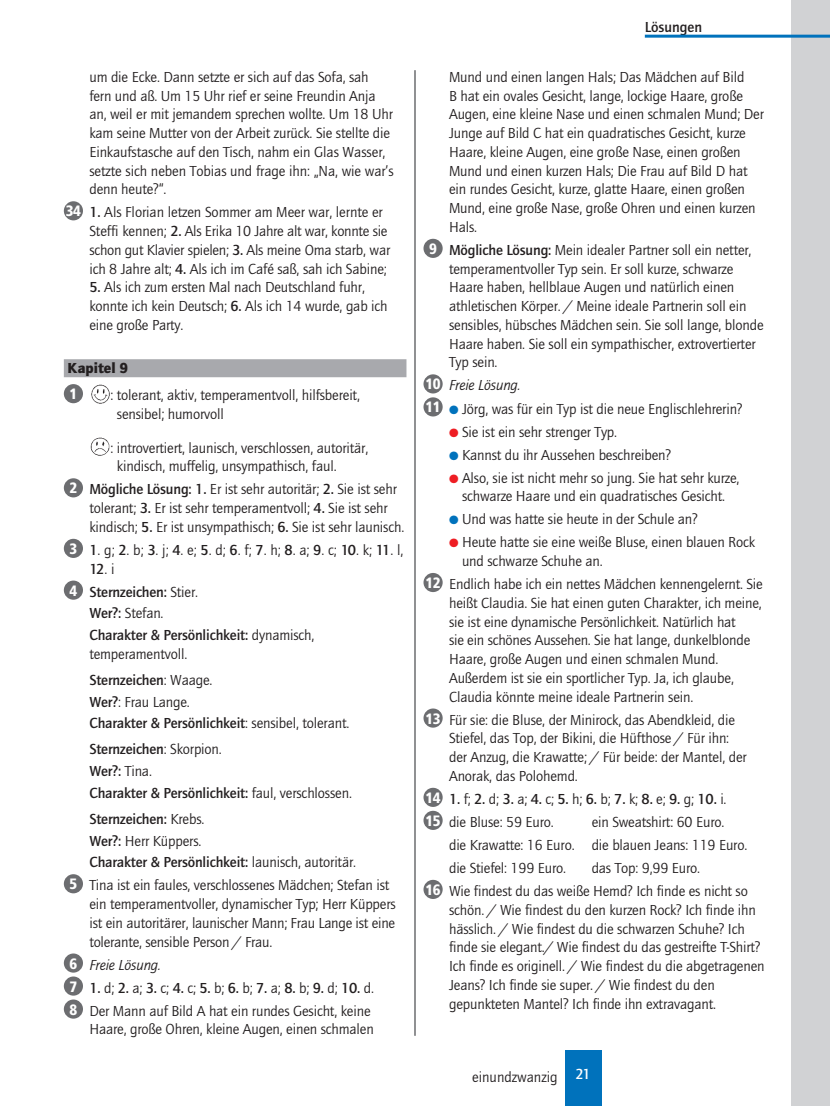
<style>
.page{position:relative;width:830px;height:1106px;background:#fff}
.page>*{position:absolute;margin:0;border:0;box-sizing:border-box;transform-origin:0 0}
.t1{font:15px/18.8px "Quay Itc T";letter-spacing:-.01em;color:#231f20}
.t2{font:700 15px/21.8px "Quay Itc T";letter-spacing:-.01em;color:#231f20}
.t3{font:900 15px "Quay Itc T";color:#231f20}
.t4{font:700 15px "Quay Itc T";color:#fff}
.t5{font:900 condensed 15px "Frutiger";color:#fff}
.s1{font-family:"Frutiger";font-weight:900;font-stretch:condensed;color:#fff}
.s2{font-weight:700}
.s3{font-weight:400}
.s4{font-style:italic}
.s5{color:#0072bc}
.s6{color:#ee1d23}
</style>
<div class="page">
<div style="left:791px;top:0;width:38px;height:1106px;background:#d1d2d4"></div>
<hr style="left:414px;top:70px;width:1px;height:965px;background:#6c6d70">
<div style="left:564px;top:1050px;width:37px;height:56px;background:#0072bc"></div>
<hr style="left:644px;top:35px;width:185px;height:3px;background:#0072bc">
<div style="left:64px;top:359px;width:342px;height:18px;background:#a8a9ad"></div>
<div style="left:64px;top:201px;width:19px;height:19px;background:#6c6d70;border-radius:50%"></div>
<div style="left:64px;top:384px;width:19px;height:19px;background:#6c6d70;border-radius:50%"></div>
<img style="left:91px;top:384px;width:19px;height:19px">
<img style="left:90px;top:437px;width:19px;height:19px">
<div style="left:64px;top:478px;width:19px;height:19px;background:#6c6d70;border-radius:50%"></div>
<div style="left:64px;top:539px;width:19px;height:19px;background:#6c6d70;border-radius:50%"></div>
<div style="left:64px;top:580px;width:19px;height:19px;background:#6c6d70;border-radius:50%"></div>
<div style="left:64px;top:874px;width:19px;height:19px;background:#6c6d70;border-radius:50%"></div>
<div style="left:64px;top:953px;width:19px;height:19px;background:#6c6d70;border-radius:50%"></div>
<div style="left:64px;top:976px;width:19px;height:19px;background:#6c6d70;border-radius:50%"></div>
<div style="left:64px;top:999px;width:19px;height:19px;background:#6c6d70;border-radius:50%"></div>
<div style="left:423px;top:239px;width:19px;height:19px;background:#6c6d70;border-radius:50%"></div>
<div style="left:423px;top:374px;width:19px;height:19px;background:#6c6d70;border-radius:50%"></div>
<div style="left:423px;top:397px;width:19px;height:19px;background:#6c6d70;border-radius:50%"></div>
<div style="left:423px;top:573px;width:19px;height:19px;background:#6c6d70;border-radius:50%"></div>
<div style="left:423px;top:708px;width:19px;height:19px;background:#6c6d70;border-radius:50%"></div>
<div style="left:423px;top:787px;width:19px;height:20px;background:#6c6d70;border-radius:50%"></div>
<div style="left:423px;top:810px;width:19px;height:20px;background:#6c6d70;border-radius:50%"></div>
<div style="left:423px;top:879px;width:19px;height:20px;background:#6c6d70;border-radius:50%"></div>
<p class="t1" style="left:89px;top:67px;width:306px">um die Ecke. Dann setzte er sich auf das Sofa, sah fern und aß. Um 15 Uhr rief er seine Freundin Anja an, weil er mit jemandem sprechen wollte. Um 18 Uhr kam seine Mutter von der Arbeit zurück. Sie stellte die Einkaufstasche auf den Tisch, nahm ein Glas Wasser, setzte sich neben Tobias und frage ihn: „Na, wie war’s denn heute?“.</p>
<p class="t1" style="left:89px;top:203px;width:302px;text-indent:-23px"><span class="s1">34</span> <span class="s2">1.</span> Als Florian letzen Sommer am Meer war, lernte er Steffi kennen; <span class="s2">2.</span> Als Erika 10 Jahre alt war, konnte sie schon gut Klavier spielen; <span class="s2">3.</span> Als meine Oma starb, war ich 8 Jahre alt; <span class="s2">4.</span> Als ich im Café saß, sah ich Sabine;</p>
<p class="t1" style="left:89px;top:278px;width:299px"><span class="s2">5.</span> Als ich zum ersten Mal nach Deutschland fuhr, konnte ich kein Deutsch; <span class="s2">6.</span> Als ich 14 wurde, gab ich eine große Party.</p>
<p class="t3" style="left:68px;top:359px;width:62px">Kapitel 9</p>
<p class="t5" style="left:69px;top:385px;width:9px">1</p>
<p class="t1" style="left:117px;top:385px;width:244px;text-indent:-6px">: tolerant, aktiv, temperamentvoll, hilfsbereit, sensibel; humorvoll</p>
<p class="t1" style="left:117px;top:438px;width:253px;text-indent:-6px">: introvertiert, launisch, verschlossen, autoritär, kindisch, muffelig, unsympathisch, faul.</p>
<p class="t1" style="left:89px;top:480px;width:316px;text-indent:-20px"><span class="s1">2</span> <span class="s2">Mögliche Lösung: 1.</span> Er ist sehr autoritär; <span class="s2">2.</span> Sie ist sehr tolerant; <span class="s2">3.</span> Er ist sehr temperamentvoll; <span class="s2">4.</span> Sie ist sehr kindisch; <span class="s2">5.</span> Er ist unsympathisch; <span class="s2">6.</span> Sie ist sehr launisch.</p>
<p class="t1" style="left:69px;top:540px;width:335px"><span class="s1">3</span> <span class="s2">1</span>. g; <span class="s2">2</span>. b; <span class="s2">3</span>. j; <span class="s2">4</span>. e; <span class="s2">5</span>. d; <span class="s2">6</span>. f; <span class="s2">7</span>. h; <span class="s2">8</span>. a; <span class="s2">9</span>. c; <span class="s2">10</span>. k; <span class="s2">11</span>. l,</p>
<p class="t2" style="left:89px;top:557px;width:27px">12<span class="s3">. i</span></p>
<p class="t2" style="left:69px;top:580px;width:130px"><span class="s1">4</span> Sternzeichen: <span class="s3">Stier.</span></p>
<p class="t1" style="left:89px;top:604px;width:76px"><span class="s2">Wer?:</span> Stefan.</p>
<p class="t2" style="left:89px;top:624px;width:226px">Charakter &amp; Persönlichkeit: <span class="s3">dynamisch,</span></p>
<p class="t1" style="left:89px;top:640px;width:124px;line-height:26px">temperamentvoll.<br><span class="s2">Sternzeichen</span>: Waage.</p>
<p class="t1" style="left:89px;top:690px;width:261px;line-height:21.8px"><span class="s2">Wer?</span>: Frau Lange.<br><span class="s2">Charakter &amp; Persönlichkeit</span>: sensibel, tolerant.</p>
<p class="t2" style="left:89px;top:738px;width:264px">Sternzeichen<span class="s3">: Skorpion.<br></span>Wer?: <span class="s3">Tina.<br></span>Charakter &amp; Persönlichkeit: <span class="s3">faul, verschlossen.</span></p>
<p class="t2" style="left:89px;top:807px;width:116px">Sternzeichen: <span class="s3">Krebs.</span></p>
<p class="t1" style="left:89px;top:831px;width:113px"><span class="s2">Wer?:</span> Herr Küppers.</p>
<p class="t2" style="left:89px;top:851px;width:268px">Charakter &amp; Persönlichkeit: <span class="s3">launisch, autoritär.</span></p>
<p class="t1" style="left:69px;top:875px;width:321px"><span class="s1">5</span> Tina ist ein faules, verschlossenes Mädchen; Stefan ist</p>
<p class="t1" style="left:89px;top:894px;width:308px;text-align:justify">ein temperamentvoller, dynamischer Typ; Herr Küppers ist ein autoritärer, launischer Mann; Frau Lange ist eine tolerante, sensible Person / Frau.</p>
<p class="t1" style="left:69px;top:953px;width:306px;line-height:23px"><span class="s1">6</span> <span class="s4">Freie Lösung.<br></span><span class="s1">7</span> <span class="s2">1.</span> d; <span class="s2">2.</span> a; <span class="s2">3.</span> c; <span class="s2">4.</span> c; <span class="s2">5.</span> b; <span class="s2">6.</span> b; <span class="s2">7.</span> a; <span class="s2">8.</span> b; <span class="s2">9.</span> d; <span class="s2">10.</span> d.<br><span class="s1">8</span> Der Mann auf Bild A hat ein rundes Gesicht, keine</p>
<p class="t1" style="left:89px;top:1019px;width:286px">Haare, große Ohren, kleine Augen, einen schmalen</p>
<p class="t2" style="left:644px;top:16px;width:59px">Lösungen</p>
<p class="t1" style="left:449px;top:67px;width:316px">Mund und einen langen Hals; Das Mädchen auf Bild<br>B hat ein ovales Gesicht, lange, lockige Haare, große Augen, eine kleine Nase und einen schmalen Mund; Der Junge auf Bild C hat ein quadratisches Gesicht, kurze Haare, kleine Augen, eine große Nase, einen großen Mund und einen kurzen Hals; Die Frau auf Bild D hat ein rundes Gesicht, kurze, glatte Haare, einen großen Mund, eine große Nase, große Ohren und einen kurzen Hals.</p>
<p class="t1" style="left:449px;top:240px;width:316px;text-indent:-20px"><span class="s1">9</span> <span class="s2">Mögliche Lösung:</span> Mein idealer Partner soll ein netter, temperamentvoller Typ sein. Er soll kurze, schwarze Haare haben, hellblaue Augen und natürlich einen athletischen Körper. / Meine ideale Partnerin soll ein sensibles, hübsches Mädchen sein. Sie soll lange, blonde Haare haben. Sie soll ein sympathischer, extrovertierter Typ sein.</p>
<p class="t1" style="left:425px;top:374px;width:318px;line-height:23px"><span class="s1">10</span> <span class="s4">Freie Lösung.<br></span><span class="s1">11</span> <span class="s5">●</span> Jörg, was für ein Typ ist die neue Englischlehrerin?</p>
<p class="t1" style="left:449px;top:422px;width:169px"><span class="s6">●</span> Sie ist ein sehr strenger Typ.</p>
<p class="t1" style="left:449px;top:445px;width:223px"><span class="s5">●</span> Kannst du ihr Aussehen beschreiben?</p>
<p class="t1" style="left:449px;top:468px;width:292px;text-align:center"><span class="s6">●</span> Also, sie ist nicht mehr so jung. Sie hat sehr kurze, schwarze Haare und ein quadratisches Gesicht.</p>
<p class="t1" style="left:449px;top:510px;width:250px"><span class="s5">●</span> Und was hatte sie heute in der Schule an?</p>
<p class="t1" style="left:462px;top:533px;width:294px;text-indent:-13px"><span class="s6">●</span> Heute hatte sie eine weiße Bluse, einen blauen Rock und schwarze Schuhe an.</p>
<p class="t1" style="left:449px;top:574px;width:315px;text-indent:-23px"><span class="s1">12</span> Endlich habe ich ein nettes Mädchen kennengelernt. Sie heißt Claudia. Sie hat einen guten Charakter, ich meine, sie ist eine dynamische Persönlichkeit. Natürlich hat<br>sie ein schönes Aussehen. Sie hat lange, dunkelblonde Haare, große Augen und einen schmalen Mund.<br>Außerdem ist sie ein sportlicher Typ. Ja, ich glaube, Claudia könnte meine ideale Partnerin sein.</p>
<p class="t1" style="left:449px;top:710px;width:299px;text-indent:-23px"><span class="s1">13</span> Für sie: die Bluse, der Minirock, das Abendkleid, die Stiefel, das Top, der Bikini, die Hüfthose / Für ihn: der Anzug, die Krawatte; / Für beide: der Mantel, der Anorak, das Polohemd.</p>
<p class="t1" style="left:425px;top:787px;width:302px;line-height:23px"><span class="s1">14</span> <span class="s2">1.</span> f; <span class="s2">2.</span> d; <span class="s2">3.</span> a; <span class="s2">4.</span> c; <span class="s2">5.</span> h; <span class="s2">6.</span> b; <span class="s2">7.</span> k; <span class="s2">8.</span> e; <span class="s2">9.</span> g; <span class="s2">10.</span> i.<br><span class="s1">15</span> die Bluse: 59 Euro.</p>
<p class="t1" style="left:449px;top:810px;width:300px;line-height:23px;text-indent:142px">ein Sweatshirt: 60 Euro.<br>die Krawatte: 16 Euro. die blauen Jeans: 119 Euro. die Stiefel: 199 Euro.</p>
<p class="t1" style="left:425px;top:856px;width:323px;line-height:23px;text-indent:166px">das Top: 9,99 Euro.<br><span class="s1">16</span> Wie findest du das weiße Hemd? Ich finde es nicht so</p>
<p class="t1" style="left:449px;top:900px;width:317px">schön. / Wie findest du den kurzen Rock? Ich finde ihn hässlich. / Wie findest du die schwarzen Schuhe? Ich finde sie elegant./ Wie findest du das gestreifte T-Shirt?<br>Ich finde es originell. / Wie findest du die abgetragenen Jeans? Ich finde sie super. / Wie findest du den gepunkteten Mantel? Ich finde ihn extravagant.</p>
<p class="t1" style="left:472px;top:1066px;width:87px">einundzwanzig</p>
<p class="t4" style="left:575px;top:1065px;width:17px">21</p>
</div>
